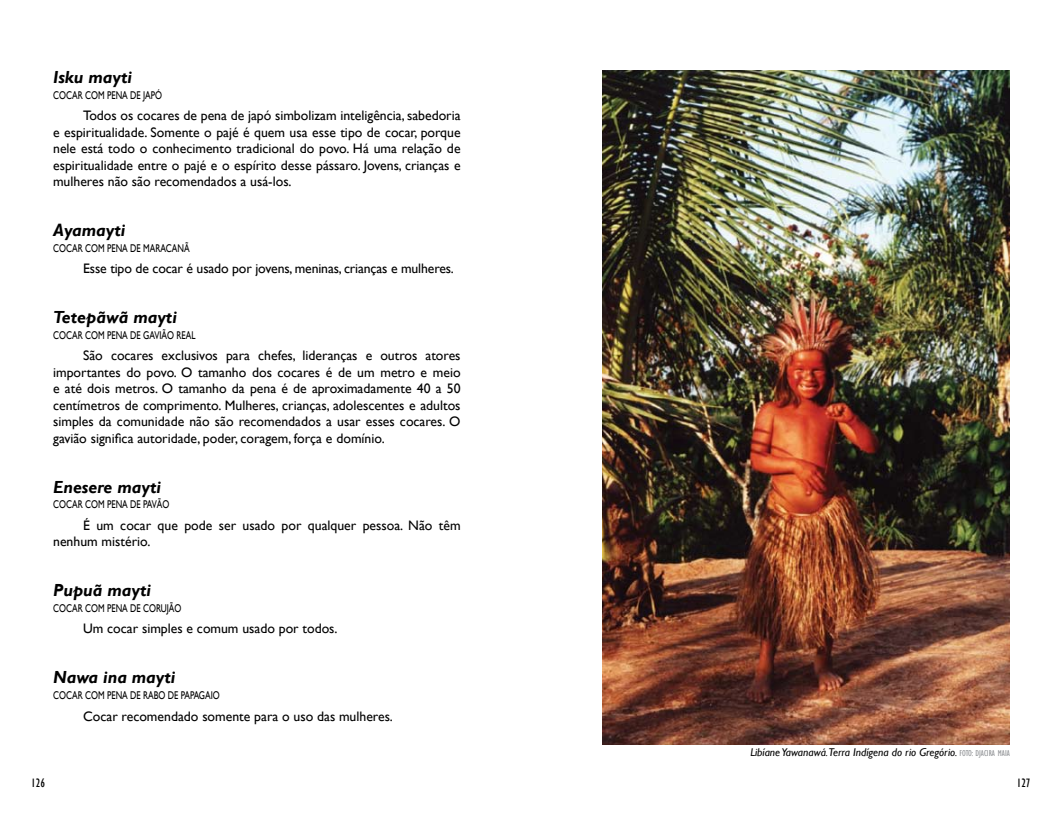
<style>
.page{position:relative;width:1063px;height:815px;background:#fff}
.page>*{position:absolute;margin:0;border:0;box-sizing:border-box;transform-origin:0 0}
.t1{font:italic 700 17.5px "Gill Sans";color:#000}
.t2{font:13.75px/16.5px "Gill Sans";color:#000;text-align:justify}
.t3{font:condensed 12.5px "Gill Sans";color:#000}
.t4{font:11.25px "Gill Sans";color:#000;scale:.75 1}
.t5{font:italic 11.25px "Gill Sans";color:#000}
.s1{font-style:normal;font-stretch:condensed;font-size:8.75px;color:#939598}
</style>
<div class="page">
<img style="left:603px;top:71px;width:407px;height:673px">
<p class="t1" style="left:53px;top:67px;width:80px">Isku mayti</p>
<p class="t4" style="left:53px;top:88px;width:9px">cocar</p>
<p class="t4" style="left:85px;top:88px;width:10px">com</p>
<p class="t4" style="left:107px;top:88px;width:8px">pena</p>
<p class="t4" style="left:130px;top:88px;width:44px">dejapó</p>
<p class="t2" style="left:53px;top:107px;width:409px;text-indent:30px">Todos os cocares de pena de japó simbolizam inteligência, sabedoria e espiritualidade. Somente o pajé é quem usa esse tipo de cocar, porque nele está todo o conhecimento tradicional do povo. Há uma relação de espiritualidade entre o pajé e o espírito desse pássaro. Jovens, crianças e mulheres não são recomendados a usá-los.</p>
<p class="t1" style="left:53px;top:220px;width:74px">Ayamayti</p>
<p class="t4" style="left:53px;top:241px;width:9px">cocar</p>
<p class="t4" style="left:85px;top:241px;width:10px">com</p>
<p class="t4" style="left:107px;top:241px;width:8px">pena</p>
<p class="t4" style="left:130px;top:241px;width:26px">de maracanã</p>
<p class="t2" style="left:83px;top:261px;width:372px">Esse tipo de cocar é usado por jovens, meninas, crianças e mulheres.</p>
<p class="t1" style="left:53px;top:307px;width:125px">Tetepãwã mayti</p>
<p class="t4" style="left:53px;top:328px;width:9px">cocar</p>
<p class="t4" style="left:85px;top:328px;width:10px">com</p>
<p class="t4" style="left:107px;top:328px;width:8px">pena</p>
<p class="t4" style="left:130px;top:328px;width:25px">de gavião</p>
<p class="t4" style="left:176px;top:328px;width:8px">real</p>
<p class="t2" style="left:53px;top:348px;width:409px;text-indent:30px">São cocares exclusivos para chefes, lideranças e outros atores importantes do povo. O tamanho dos cocares é de um metro e meio e até dois metros. O tamanho da pena é de aproximadamente 40 a 50 centímetros de comprimento. Mulheres, crianças, adolescentes e adultos simples da comunidade não são recomendados a usar esses cocares. O gavião significa autoridade, poder, coragem, força e domínio.</p>
<p class="t1" style="left:53px;top:477px;width:109px">Enesere mayti</p>
<p class="t4" style="left:53px;top:498px;width:9px">cocar</p>
<p class="t4" style="left:85px;top:498px;width:10px">com</p>
<p class="t4" style="left:107px;top:498px;width:8px">pena</p>
<p class="t4" style="left:130px;top:498px;width:25px">de pavão</p>
<p class="t2" style="left:53px;top:517px;width:409px;text-indent:30px">É um cocar que pode ser usado por qualquer pessoa. Não têm nenhum mistério.</p>
<p class="t1" style="left:53px;top:580px;width:99px">Pupuã mayti</p>
<p class="t4" style="left:53px;top:602px;width:9px">cocar</p>
<p class="t4" style="left:85px;top:602px;width:10px">com</p>
<p class="t4" style="left:107px;top:602px;width:8px">pena</p>
<p class="t4" style="left:130px;top:602px;width:26px">de corujão</p>
<p class="t2" style="left:83px;top:621px;width:256px">Um cocar simples e comum usado por todos.</p>
<p class="t1" style="left:53px;top:667px;width:124px">Nawa ina mayti</p>
<p class="t4" style="left:53px;top:689px;width:9px">cocar</p>
<p class="t4" style="left:85px;top:689px;width:10px">com</p>
<p class="t4" style="left:107px;top:689px;width:8px">pena</p>
<p class="t4" style="left:130px;top:689px;width:26px">de rabo</p>
<p class="t4" style="left:168px;top:689px;width:25px">de papagaio</p>
<p class="t2" style="left:83px;top:708px;width:311px">Cocar recomendado somente para o uso das mulheres.</p>
<p class="t5" style="left:750px;top:745px;width:252px">Libíane Yawanawá.Terra Indígena do rio Gregório. <span class="s1">FOTO : DJACI RA MAIA</span></p>
<p class="t3" style="left:31px;top:776px;width:15px">126</p>
<p class="t3" style="left:1017px;top:776px;width:15px">127</p>
</div>
